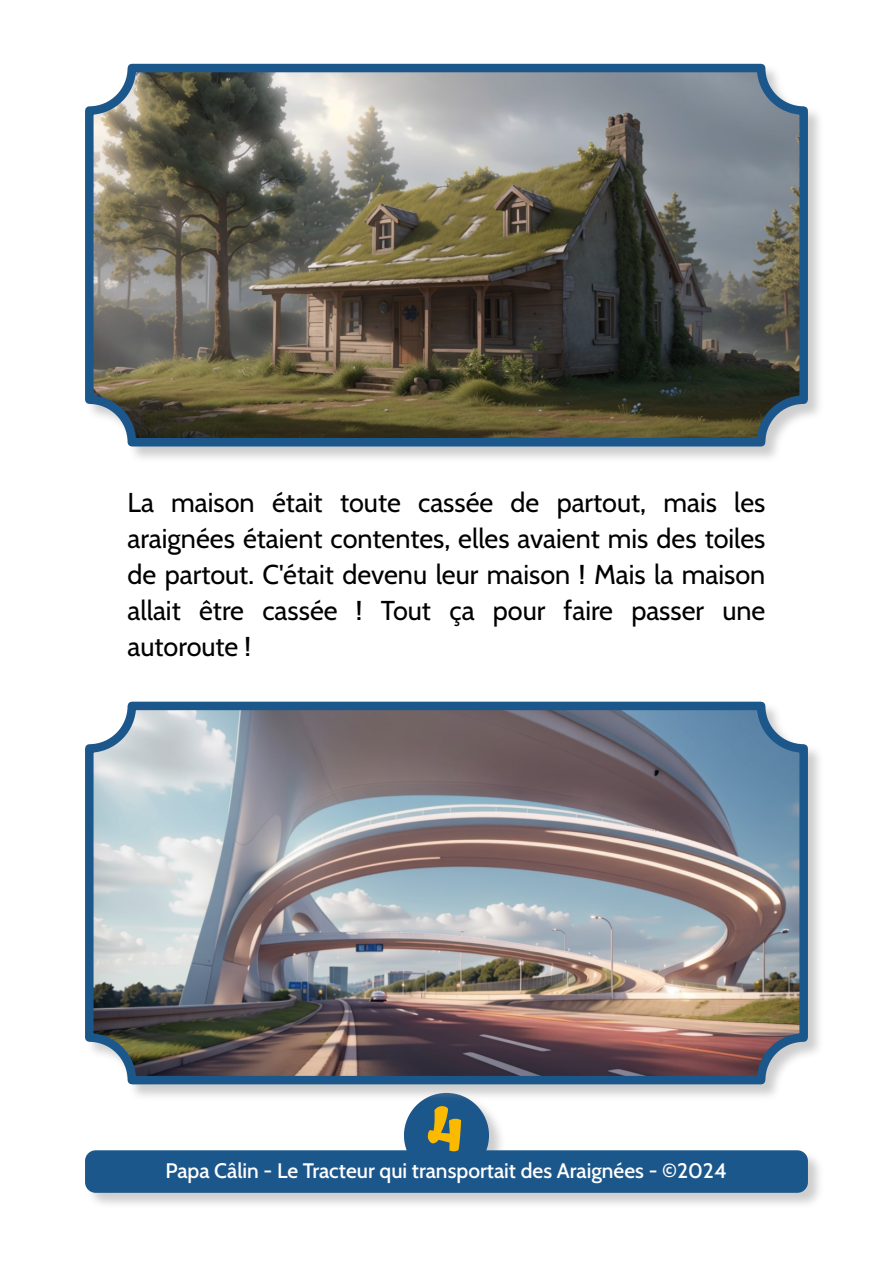
<style>
.page{position:relative;width:893px;height:1263px;background:#fff}
.page>*{position:absolute;margin:0;border:0;box-sizing:border-box;transform-origin:0 0}
.t1{font:60px "Kavoon";color:#fbb900}
.t2{font:27.3px/36px "Cabin";color:#000;text-align:justify}
.t3{font:500 21px "Cabin";color:#fff}
</style>
<div class="page">
<div style="left:404px;top:1093px;width:102px;height:102px;background:#9d9c9c;opacity:.5"></div>
<div style="left:404px;top:1093px;width:85px;height:85px;background:#1c578c;border-radius:50%"></div>
<div style="left:85px;top:1150px;width:740px;height:60px;background:#9d9c9c;opacity:.5"></div>
<div style="left:85px;top:1150px;width:723px;height:43px;background:#1c578c;border-radius:11px"></div>
<div style="left:85px;top:64px;width:740px;height:399px;background:#9d9c9c;opacity:.5"></div>
<img style="left:89px;top:68px;width:715px;height:374px;border-radius:43px">
<div style="left:85px;top:64px;width:723px;height:382px;border:9px solid #1c578c;border-radius:43px"></div>
<div style="left:85px;top:702px;width:740px;height:399px;background:#9d9c9c;opacity:.5"></div>
<img style="left:89px;top:706px;width:715px;height:374px;border-radius:43px">
<div style="left:85px;top:702px;width:723px;height:382px;border:9px solid #1c578c;border-radius:43px"></div>
<p class="t2" style="left:128px;top:484px;width:639px">La maison était toute cassée de partout, mais les araignées étaient contentes, elles avaient mis des toiles de partout. C'était devenu leur maison ! Mais la maison allait être cassée ! Tout ça pour faire passer une autoroute !</p>
<h1 class="t1" style="left:428px;top:1084px;width:37px">4</h1>
<p class="t3" style="left:165px;top:1158px;width:563px">Papa Câlin - Le Tracteur qui transportait des Araignées - ©2024</p>
</div>
